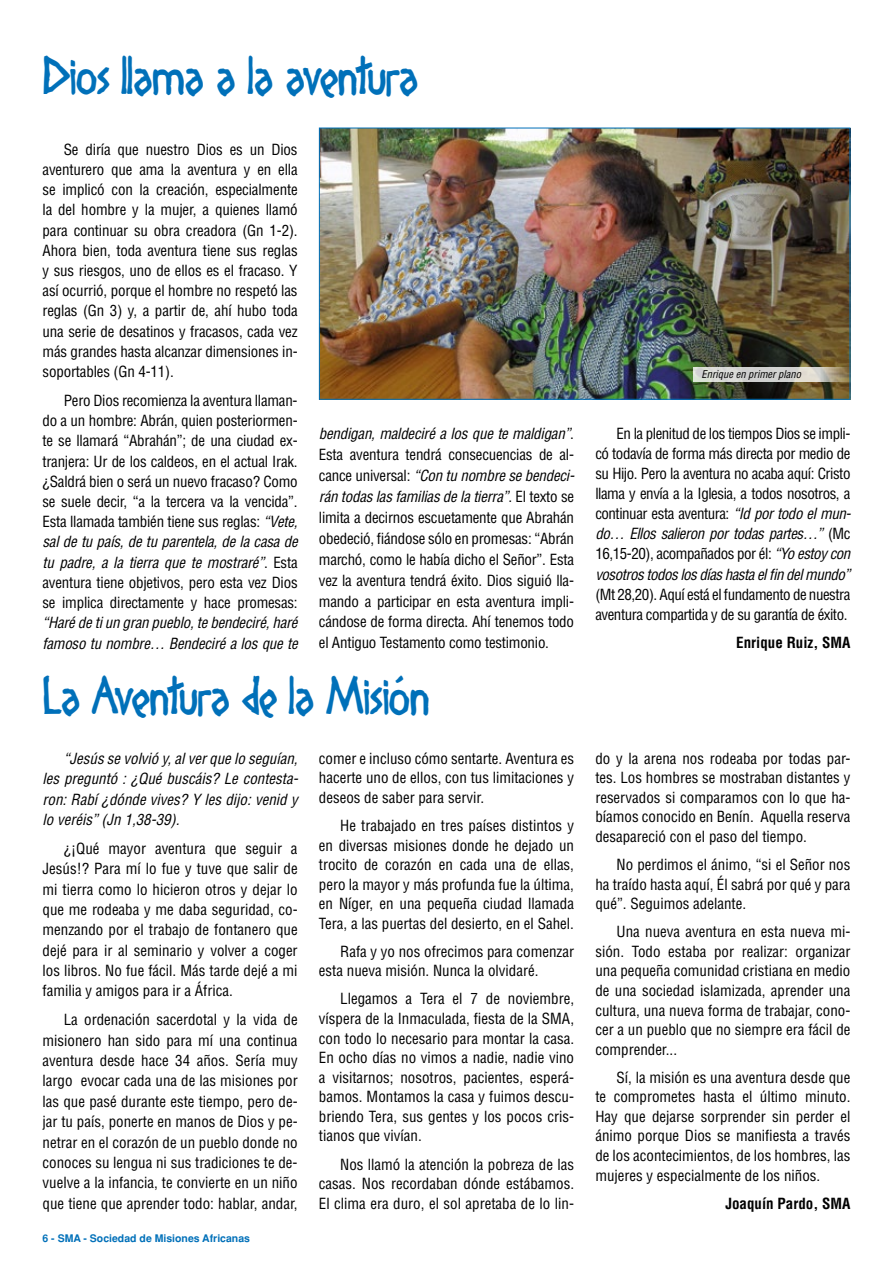
<style>
.page{position:relative;width:893px;height:1263px;background:#fff}
.page>*{position:absolute;margin:0;border:0;box-sizing:border-box;transform-origin:0 0}
.t1{font:48px "Diogenes";letter-spacing:-.01em;color:#0070b9;scale:.84 1}
.t2{font:condensed 15px/19.5px "Helvetica";color:#000;text-align:justify}
.t3{font:italic condensed 15px/20.4px "Helvetica";letter-spacing:-.015em;color:#000}
.t4{font:condensed 15px/20.1px "Helvetica";letter-spacing:-.03em;color:#000}
.t5{font:700 condensed 15px "Helvetica";color:#000}
.t6{font:700 10.5px "Helvetica";color:#0070b9}
.t7{font:italic condensed 10.5px "Helvetica";color:#000}
.s1{font-style:italic}
</style>
<div class="page">
<img style="left:321px;top:130px;width:527px;height:268px">
<div style="left:319px;top:128px;width:531px;height:272px;border:1px solid #0070b9"></div>
<svg style="left:693px;top:367px;width:157px;height:14px;background:#cccbc3"></svg>
<h1 class="t1" style="left:43px;top:49px;width:449px">Dios llama a la aventura</h1>
<p class="t2" style="left:43px;top:139px;width:257px;line-height:20.2px;text-indent:21px">Se diría que nuestro Dios es un Dios aventurero que ama la aventura y en ella se implicó con la creación, especialmente la del hombre y la mujer, a quienes llamó para continuar su obra creadora (Gn 1-2).<br>Ahora bien, toda aventura tiene sus reglas y sus riesgos, uno de ellos es el fracaso. Y así ocurrió, porque el hombre no respetó las reglas (Gn 3) y, a partir de, ahí hubo toda una serie de desatinos y fracasos, cada vez más grandes hasta alcanzar dimensiones in&shy;soportables (Gn 4-11).</p>
<p class="t2" style="left:43px;top:390px;width:257px;line-height:20.2px;text-indent:21px">Pero Dios recomienza la aventura llaman&shy;do a un hombre: Abrán, quien posteriormen&shy;te se llamará “Abrahán”; de una ciudad ex&shy;tranjera: Ur de los caldeos, en el actual Irak. ¿Saldrá bien o será un nuevo fracaso? Como se suele decir, “a la tercera va la vencida”.<br>Esta llamada también tiene sus reglas: <span class="s1">“Vete, sal de tu país, de tu parentela, de la casa de tu padre, a la tierra que te mostraré”</span>. Esta aventura tiene objetivos, pero esta vez Dios se implica directamente y hace promesas:</p>
<p class="t3" style="left:43px;top:612px;width:257px">“Haré de ti un gran pueblo, te bendeciré, haré famoso tu nombre… Bendeciré a los que te</p>
<p class="t2" style="left:319px;top:423px;width:257px;line-height:21px"><span class="s1">bendigan, maldeciré a los que te maldigan”</span>.<br>Esta aventura tendrá consecuencias de al&shy;cance universal: <span class="s1">“Con tu nombre se bendeci&shy;rán todas las familias de la tierra”</span>. El texto se limita a decirnos escuetamente que Abrahán obedeció, fiándose sólo en promesas: “Abrán marchó, como le había dicho el Señor”. Esta vez la aventura tendrá éxito. Dios siguió lla&shy;mando a participar en esta aventura impli&shy;cándose de forma directa. Ahí tenemos todo el Antiguo Testamento como testimonio.</p>
<h1 class="t1" style="left:43px;top:669px;width:462px">La Aventura de la Misión</h1>
<p class="t3" style="left:43px;top:748px;width:257px;text-align:justify;text-indent:21px">“Jesús se volvió y, al ver que lo seguían, les preguntó : ¿Qué buscáis? Le contesta&shy;ron: Rabí ¿dónde vives? Y les dijo: venid y lo veréis” (Jn 1,38-39).</p>
<p class="t2" style="left:43px;top:838px;width:257px;line-height:20.4px;text-indent:21px">¿¡Qué mayor aventura que seguir a Jesús!? Para mí lo fue y tuve que salir de mi tierra como lo hicieron otros y dejar lo que me rodeaba y me daba seguridad, co&shy;menzando por el trabajo de fontanero que dejé para ir al seminario y volver a coger los libros. No fue fácil. Más tarde dejé a mi familia y amigos para ir a África.</p>
<p class="t2" style="left:43px;top:1009px;width:257px;line-height:20.4px;text-indent:21px">La ordenación sacerdotal y la vida de misionero han sido para mí una continua aventura desde hace 34 años. Sería muy largo evocar cada una de las misiones por las que pasé durante este tiempo, pero de&shy;jar tu país, ponerte en manos de Dios y pe&shy;netrar en el corazón de un pueblo donde no conoces su lengua ni sus tradiciones te de&shy;vuelve a la infancia, te convierte en un niño que tiene que aprender todo: hablar, andar,</p>
<p class="t6" style="left:43px;top:1232px;width:209px">6 - SMA - Sociedad de Misiones Africanas</p>
<p class="t2" style="left:319px;top:748px;width:257px">comer e incluso cómo sentarte. Aventura es hacerte uno de ellos, con tus limitaciones y deseos de saber para servir.</p>
<p class="t2" style="left:319px;top:815px;width:257px;text-indent:21px">He trabajado en tres países distintos y en diversas misiones donde he dejado un trocito de corazón en cada una de ellas, pero la mayor y más profunda fue la última, en Níger, en una pequeña ciudad llamada Tera, a las puertas del desierto, en el Sahel.</p>
<p class="t2" style="left:319px;top:941px;width:257px;text-indent:21px">Rafa y yo nos ofrecimos para comenzar esta nueva misión. Nunca la olvidaré.</p>
<p class="t2" style="left:319px;top:989px;width:257px;text-indent:21px">Llegamos a Tera el 7 de noviembre, víspera de la Inmaculada, fiesta de la SMA, con todo lo necesario para montar la casa.<br>En ocho días no vimos a nadie, nadie vino a visitarnos; nosotros, pacientes, esperá&shy;bamos. Montamos la casa y fuimos descu&shy;briendo Tera, sus gentes y los pocos cris&shy;tianos que vivían.</p>
<p class="t2" style="left:319px;top:1154px;width:257px;text-indent:21px">Nos llamó la atención la pobreza de las casas. Nos recordaban dónde estábamos.<br>El clima era duro, el sol apretaba de lo lin-</p>
<p class="t7" style="left:702px;top:367px;width:101px">Enrique en primer plano</p>
<p class="t2" style="left:595px;top:423px;width:257px;line-height:20.1px;text-indent:21px">En la plenitud de los tiempos Dios se impli&shy;có todavía de forma más directa por medio de su Hijo. Pero la aventura no acaba aquí: Cristo llama y envía a la Iglesia, a todos nosotros, a continuar esta aventura: <span class="s1">“Id por todo el mun&shy;do… Ellos salieron por todas partes…”</span> (Mc 16,15-20), acompañados por él: <span class="s1">“Yo estoy con vosotros todos los días hasta el fin del mundo”</span></p>
<p class="t4" style="left:595px;top:584px;width:257px">(Mt 28,20). Aquí está el fundamento de nuestra aventura compartida y de su garantía de éxito.</p>
<p class="t5" style="left:736px;top:634px;width:116px">Enrique Ruiz, SMA</p>
<p class="t2" style="left:595px;top:748px;width:257px">do y la arena nos rodeaba por todas par&shy;tes. Los hombres se mostraban distantes y reservados si comparamos con lo que ha&shy;bíamos conocido en Benín. Aquella reserva desapareció con el paso del tiempo.</p>
<p class="t2" style="left:595px;top:854px;width:257px;text-indent:21px">No perdimos el ánimo, “si el Señor nos ha traído hasta aquí, Él sabrá por qué y para qué”. Seguimos adelante.</p>
<p class="t2" style="left:595px;top:922px;width:257px;text-indent:21px">Una nueva aventura en esta nueva mi&shy;sión. Todo estaba por realizar: organizar una pequeña comunidad cristiana en medio de una sociedad islamizada, aprender una cultura, una nueva forma de trabajar, cono&shy;cer a un pueblo que no siempre era fácil de comprender...</p>
<p class="t2" style="left:595px;top:1067px;width:257px;text-indent:21px">Sí, la misión es una aventura desde que te comprometes hasta el último minuto.<br>Hay que dejarse sorprender sin perder el ánimo porque Dios se manifiesta a través de los acontecimientos, de los hombres, las mujeres y especialmente de los niños.</p>
<p class="t5" style="left:725px;top:1194px;width:127px">Joaquín Pardo, SMA</p>
</div>
